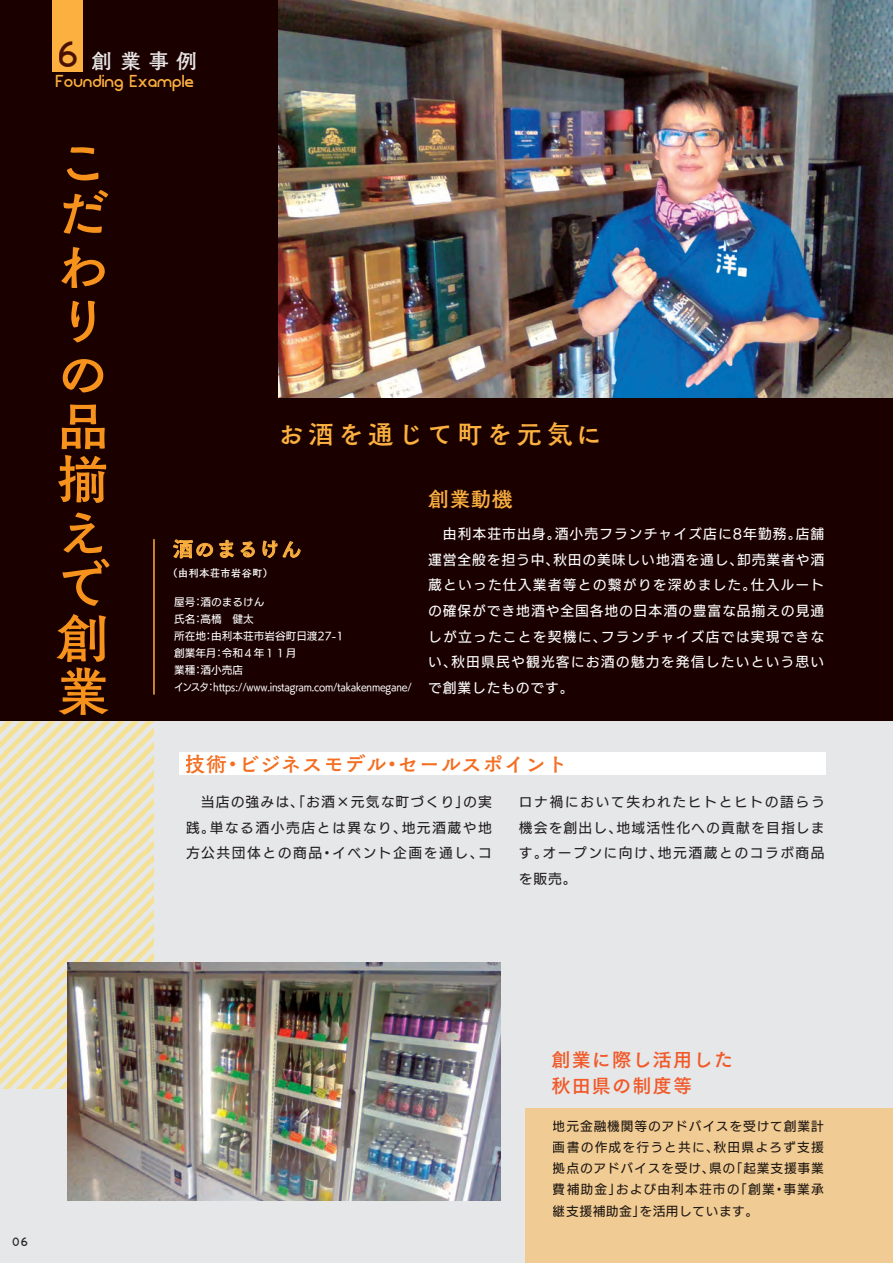
<style>
.page{position:relative;width:893px;height:1263px;background:#e6e7e9}
.page>*{position:absolute;margin:0;border:0;box-sizing:border-box;transform-origin:0 0}
.t1{font:54.15px/53.1px "Tsuku Old Gothic Std B";color:#f7931d}
.t2{font:26.55px "Tsuku Old Gothic Std B";letter-spacing:.12em;color:#fbb03f}
.t3{font:21.3px "Tsuku Old Gothic Std B";color:#f36e21}
.t4{font:21.3px "Tsuku Old Gothic Std B";letter-spacing:.02em;color:#fbb03f}
.t5{font:21.3px "Tsuku Old Gothic Std B";color:#fff}
.t6{font:19.2px/25.5px "Tsuku Go Pro B";letter-spacing:.06em;color:#f15929}
.t7{font:18px "FOT Blue Yonder";color:#fbb03f}
.t8{font:13.8px/25.5px "UD Kakugo Small Pr 6 N M";letter-spacing:.085em;color:#fff;text-align:justify}
.t9{font:13.8px/25.5px "UD Kakugo Small Pr 6 N M";letter-spacing:.105em;color:#231f20;text-align:justify}
.t10{font:12.75px/21.3px "UD Kakugo Small Pr 6 N M";letter-spacing:.06em;color:#231f20;text-align:justify}
.t11{font:12.75px "FOT Blue Yonder";color:#231f20}
.t12{font:10.65px/17px "UD Kakugo Small Pr 6 N M";color:#fff}
.t13{font:10.65px "Tsuku Old Gothic Std B";color:#fff}
.s1{font-family:"FOT Blue Yonder";font-size:38.25px;color:#1b0000}
</style>
<div class="page">
<svg style="left:0;top:720px;width:154px;height:369px"></svg>
<div style="left:0;top:0;width:893px;height:720px;background:#1b0000"></div>
<div style="left:526px;top:1108px;width:367px;height:155px;background:#f0cb94"></div>
<div style="left:53px;top:0;width:30px;height:71px;background:#fbb03f"></div>
<img style="left:278px;top:0;width:615px;height:397px">
<div style="left:180px;top:752px;width:646px;height:23px;background:#fff"></div>
<img style="left:68px;top:962px;width:433px;height:238px">
<svg style="left:173px;top:539px;width:40px;height:19px"></svg>
<svg style="left:219px;top:540px;width:15px;height:18px"></svg>
<svg style="left:241px;top:542px;width:14px;height:15px"></svg>
<svg style="left:263px;top:540px;width:38px;height:18px"></svg>
<hr style="left:153px;top:539px;width:2px;height:155px;background:#fbb03f">
<h3 class="t5" style="left:58px;top:45px;width:141px"><span class="s1">6</span> 創業事例</h3>
<h3 class="t7" style="left:55px;top:69px;width:140px">Founding Example</h3>
<h1 class="t1" style="left:56px;top:132px;width:55px">こだわりの品揃えで創業</h1>
<h2 class="t2" style="left:278px;top:414px;width:326px">お酒を通じて町を元気に</h2>
<h3 class="t4" style="left:172px;top:533px;width:131px">酒のまるけん</h3>
<p class="t13" style="left:167px;top:565px;width:108px">（由利本荘市岩谷町）</p>
<p class="t12" style="left:174px;top:594px;width:239px">屋号：酒のまるけん<br>氏名：高橋　健太<br>所在地：由利本荘市岩谷町日渡27-1<br>創業年月：令和４年１１月<br>業種：酒小売店<br>インスタ：https://www.instagram.com/takakenmegane/</p>
<h3 class="t4" style="left:428px;top:482px;width:87px">創業動機</h3>
<p class="t8" style="left:428px;top:522px;width:398px">　由利本荘市出身。酒小売フランチャイズ店に8年勤務。店舗運営全般を担う中、秋田の美味しい地酒を通し、卸売業者や酒蔵といった仕入業者等との繋がりを深めました。仕入ルートの確保ができ地酒や全国各地の日本酒の豊富な品揃えの見通しが立ったことを契機に、フランチャイズ店では実現できない、秋田県民や観光客にお酒の魅力を発信したいという思いで創業したものです。</p>
<h3 class="t3" style="left:185px;top:748px;width:384px">技術・ビジネスモデル・セールスポイント</h3>
<p class="t9" style="left:186px;top:790px;width:307px">　当店の強みは、「お酒×元気な町づくり」の実践。単なる酒小売店とは異なり、地元酒蔵や地方公共団体との商品・イベント企画を通し、コ</p>
<p class="t9" style="left:519px;top:790px;width:308px">ロナ禍において失われたヒトとヒトの語らう機会を創出し、地域活性化への貢献を目指します。オープンに向け、地元酒蔵とのコラボ商品を販売。</p>
<p class="t11" style="left:12px;top:1233px;width:17px">06</p>
<h3 class="t6" style="left:551px;top:1045px;width:183px">創業に際し活用した秋田県の制度等</h3>
<p class="t10" style="left:553px;top:1115px;width:272px">地元金融機関等のアドバイスを受けて創業計画書の作成を行うと共に、秋田県よろず支援拠点のアドバイスを受け、県の「起業支援事業費補助金」および由利本荘市の「創業・事業承継支援補助金」を活用しています。</p>
</div>
